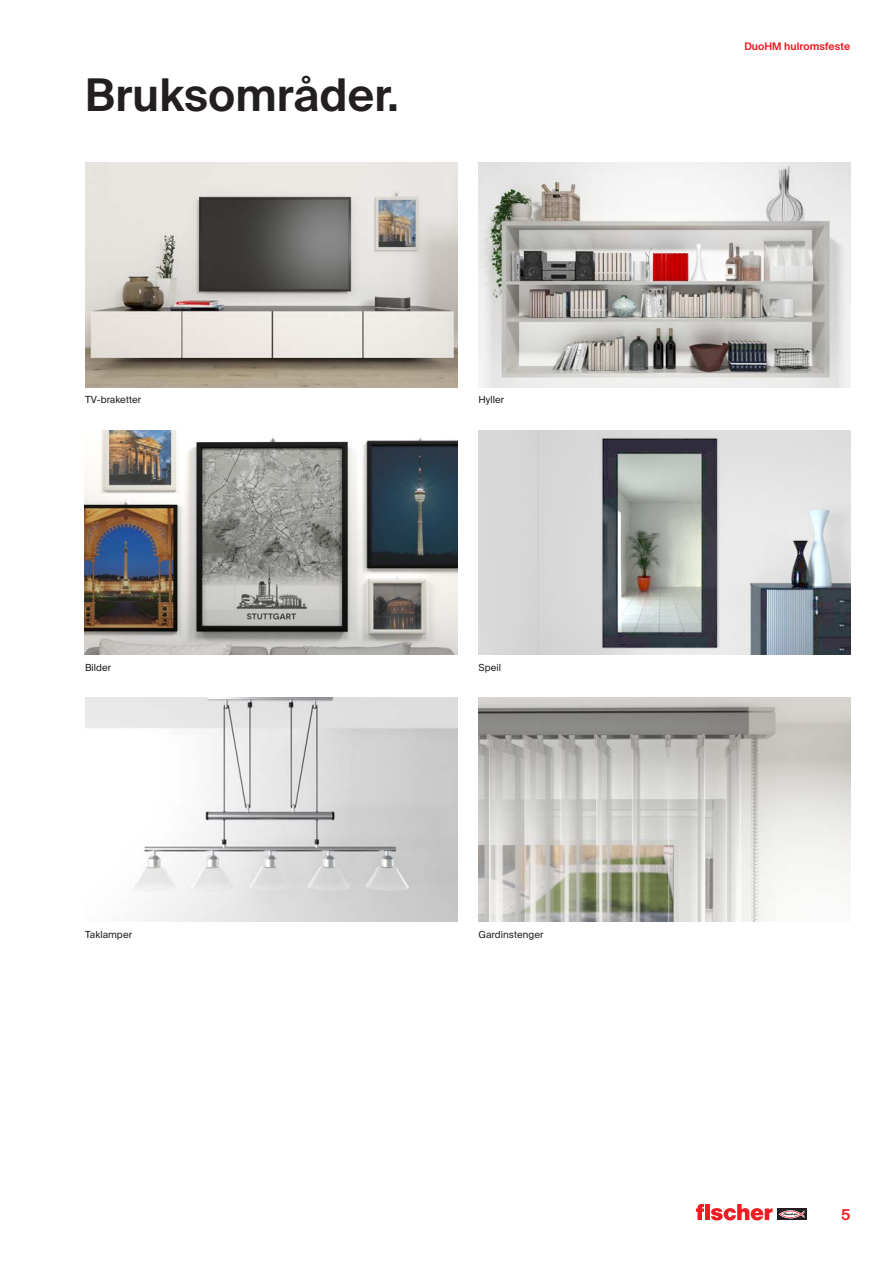
<style>
.page{position:relative;width:893px;height:1263px;background:#fff}
.page>*{position:absolute;margin:0;border:0;box-sizing:border-box;transform-origin:0 0}
.CB_AF_01_HEAD_30PT_SB{font:600 45px "fischerstrong";letter-spacing:.005em;color:#231f20}
.t1{font:600 15px "fischerstrong";color:#ee1d23}
.t2{font:600 10.5px "fischerstrong";letter-spacing:.005em;color:#ee1d23}
.CB_AF_04_CAPTION_REG{font:9.75px "fischerstrong";letter-spacing:.005em;color:#231f20}
</style>
<div class="page">
<svg style="left:777px;top:1208px;width:29px;height:12px"></svg>
<svg style="left:779px;top:1210px;width:25px;height:8px"></svg>
<svg style="left:696px;top:1204px;width:77px;height:16px"></svg>
<img style="left:478px;top:163px;width:373px;height:224px">
<img style="left:85px;top:698px;width:372px;height:224px">
<img style="left:478px;top:698px;width:373px;height:224px">
<img style="left:85px;top:430px;width:372px;height:224px">
<img style="left:85px;top:163px;width:372px;height:224px">
<img style="left:478px;top:430px;width:373px;height:224px">
<p class="CB_AF_01_HEAD_30PT_SB" style="left:85px;top:70px;width:315px">Bruksområder.</p>
<p class="CB_AF_04_CAPTION_REG" style="left:85px;top:394px;width:58px">TV-braketter</p>
<p class="CB_AF_04_CAPTION_REG" style="left:85px;top:662px;width:28px">Bilder</p>
<p class="CB_AF_04_CAPTION_REG" style="left:478px;top:394px;width:27px">Hyller</p>
<p class="CB_AF_04_CAPTION_REG" style="left:478px;top:662px;width:24px">Speil</p>
<p class="CB_AF_04_CAPTION_REG" style="left:85px;top:929px;width:49px">Taklamper</p>
<p class="CB_AF_04_CAPTION_REG" style="left:478px;top:929px;width:67px">Gardinstenger</p>
<p class="t2" style="left:744px;top:41px;width:108px">DuoHM hulromsfeste</p>
<h2 class="t1" style="left:841px;top:1206px;width:11px">5</h2>
</div>
